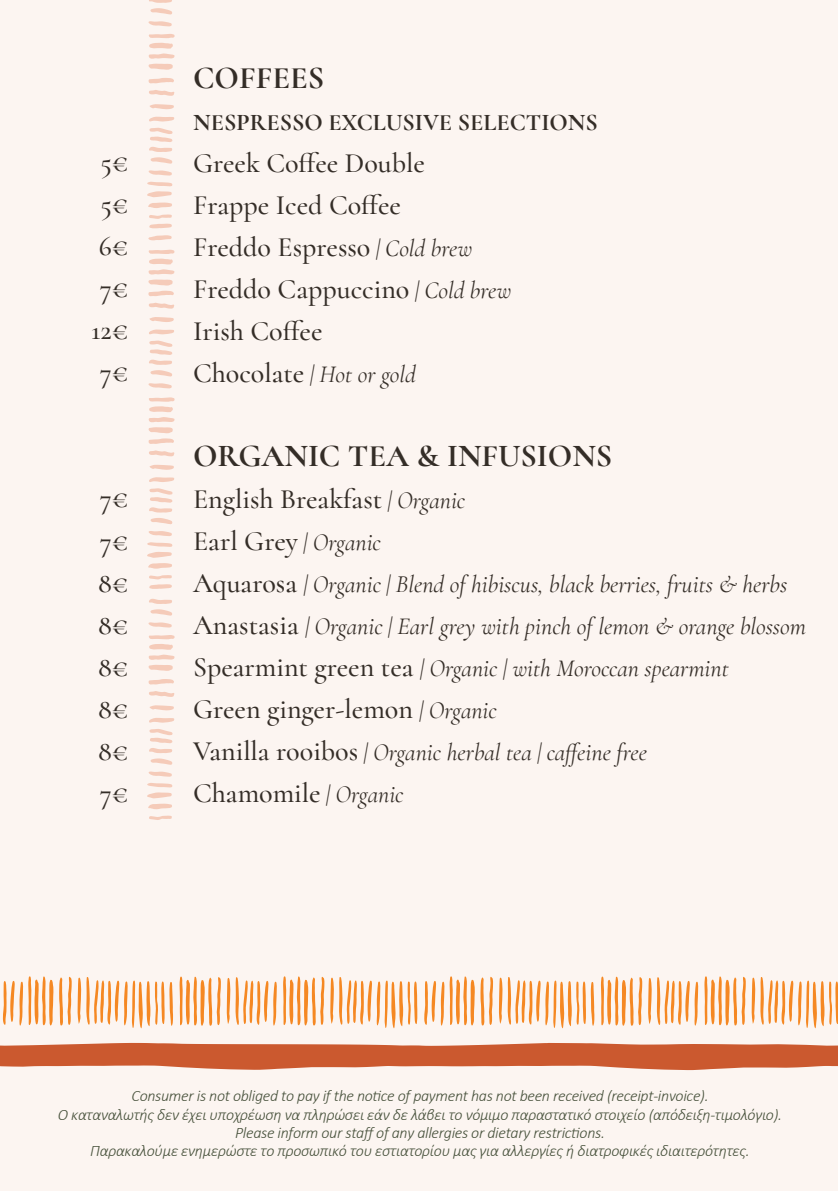
<style>
.page{position:relative;width:838px;height:1191px;background:#fff}
.page>*{position:absolute;margin:0;border:0;box-sizing:border-box;transform-origin:0 0}
.t1{font:700 32px "Cormorant";color:#342d27}
.t2{font:500 28px/42px "Cormorant";color:#342d27}
.t3{font:italic 24px/42px "Cormorant";color:#342d27}
.t4{font:700 24px "Cormorant";color:#342d27}
.t5{font:italic 300 16px/18.4px "Calibri";letter-spacing:-.02em;color:#46503a;text-align:center}
.s1{font-weight:400;font-style:italic;font-size:24px}
.s2{font-weight:500;font-style:normal;font-size:28px}
</style>
<div class="page">
<div style="left:0;top:0;width:837px;height:1191px;background:#fcf5f1"></div>
<svg style="left:0;top:1043px;width:837px;height:27px"></svg>
<svg style="left:3px;top:976px;width:834px;height:52px"></svg>
<svg style="left:147px;top:0;width:28px;height:820px"></svg>
<hr style="left:837px;top:0;width:1px;height:1191px;background:#fcf5f1">
<h2 class="t2" style="left:91px;top:141px;width:38px;text-align:center">5€<br>5€<br>6€<br>7€<br>12€<br>7€</h2>
<h2 class="t2" style="left:98px;top:477px;width:32px;text-align:justify">7€ 7€ 8€ 8€ 8€ 8€ 8€ 7€</h2>
<h1 class="t1" style="left:193px;top:58px;width:133px">COFFEES</h1>
<h3 class="t4" style="left:193px;top:107px;width:406px">NESPRESSO EXCLUSIVE SELECTIONS</h3>
<h2 class="t2" style="left:193px;top:142px;width:319px">Greek Coffee Double<br>Frappe Iced Coffee<br>Freddo Espresso <span class="s1">| Cold brew<br></span>Freddo Cappuccino <span class="s1">| Cold brew<br></span>Irish Coffee</h2>
<h3 class="t3" style="left:193px;top:353px;width:224px"><span class="s2">Chocolate</span> | Hot or gold</h3>
<h1 class="t1" style="left:193px;top:436px;width:420px">ORGANIC TEA &amp; INFUSIONS</h1>
<h2 class="t2" style="left:193px;top:478px;width:273px">English Breakfast <span class="s1">| Organic<br></span>Earl Grey <span class="s1">| Organic</span></h2>
<h3 class="t3" style="left:193px;top:563px;width:614px"><span class="s2">Aquarosa</span> | Organic | Blend of hibiscus, black berries, fruits &amp; herbs<br><span class="s2">Anastasia</span> | Organic | Earl grey with pinch of lemon &amp; orange blossom<br><span class="s2">Spearmint green tea</span> | Organic | with Moroccan spearmint</h3>
<h2 class="t2" style="left:193px;top:688px;width:305px">Green ginger-lemon <span class="s1">| Organic</span></h2>
<h3 class="t3" style="left:193px;top:731px;width:455px"><span class="s2">Vanilla rooibos</span> | Organic herbal tea | caffeine free</h3>
<h2 class="t2" style="left:193px;top:772px;width:212px">Chamomile <span class="s1">| Organic</span></h2>
<p class="t5" style="left:58px;top:1086px;width:725px">Consumer is not obliged to pay if the notice of payment has not been received (receipt-invoice).<br>Ο καταναλωτής δεν έχει υποχρέωση να πληρώσει εάν δε λάβει το νόμιμο παραστατικό στοιχείο (απόδειξη-τιμολόγιο).<br>Please inform our staff of any allergies or dietary restrictions.<br>Παρακαλούμε ενημερώστε το προσωπικό του εστιατορίου μας για αλλεργίες ή διατροφικές ιδιαιτερότητες.</p>
</div>
